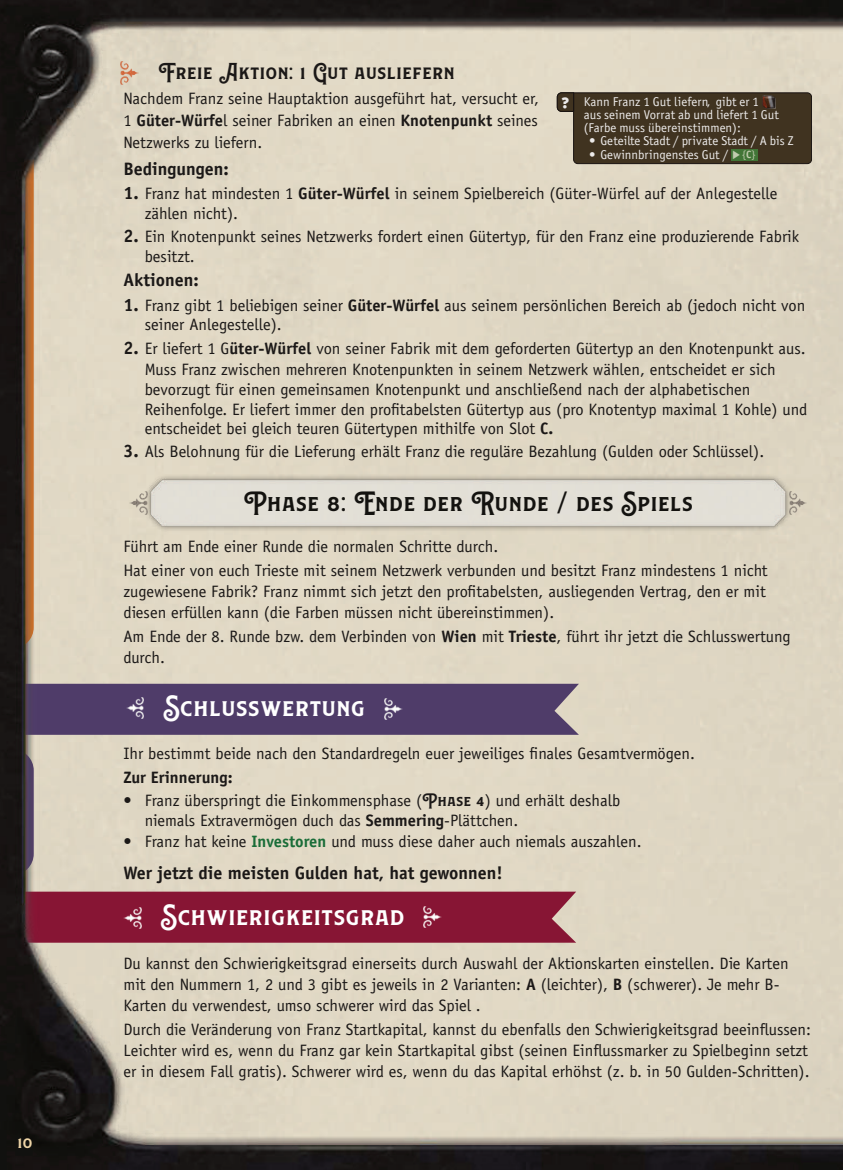
<style>
.page{position:relative;width:843px;height:1170px;background:#fff}
.page>*{position:absolute;margin:0;border:0;box-sizing:border-box;transform-origin:0 0}
.t1{font:600 27px "Caniste Demo";color:#fff}
.t2{font:600 25.5px "Caniste Demo";color:#13120f}
.t3{font:600 21px "Caniste Demo";color:#1b1817}
.t4{font:700 18px "Officina Sans Std";color:#1b1817}
.t5{font:600 17.55px "Caniste Demo";color:#efd5a7}
.t6{font:16.5px/19.8px "Officina Sans Std";color:#1b1817}
.t7{font:700 16.5px "Officina Sans Std";color:#1b1817}
.t8{font:15px "Officina Sans Black ITC";color:#eceae9}
.t9{font:12.75px/13px "Officina Sans Book ITC";color:#eceae9}
.s1{font-weight:700}
.s2{font-weight:700;font-size:18px}
.s3{font-family:"Malgun Gothic";font-size:10.5px;color:#c1cbae}
.s4{font-size:10.5px;color:#c1cbae}
.s5{font-family:"Officina Sans Bold ITC";font-size:10.5px;color:#c1cbae}
.s6{font-family:"Caniste Demo";font-weight:600}
.s7{font-weight:700;color:#1a6d38}
</style>
<div class="page">
<img style="left:0;top:0;width:842px;height:1169px">
<img style="left:121px;top:62px;width:17px;height:23px">
<svg style="left:556px;top:92px;width:255px;height:72px;background:#473c29"></svg>
<img style="left:143px;top:472px;width:649px;height:61px">
<img style="left:129px;top:491px;width:18px;height:23px">
<img style="left:788px;top:491px;width:18px;height:23px">
<svg style="left:0;top:64px;width:34px;height:584px;background:#38281c"></svg>
<svg style="left:0;top:749px;width:34px;height:126px;background:#2c262b"></svg>
<svg style="left:0;top:683px;width:578px;height:51px;background:#513f68"></svg>
<img style="left:126px;top:697px;width:18px;height:21px">
<img style="left:384px;top:698px;width:18px;height:21px">
<svg style="left:0;top:891px;width:576px;height:51px;background:#841b37"></svg>
<img style="left:423px;top:906px;width:18px;height:21px">
<img style="left:123px;top:907px;width:18px;height:21px">
<div style="left:0;top:954px;width:32px;height:111px;background:#13120f"></div>
<p class="t5" style="left:17px;top:1133px;width:17px">10</p>
<p class="t3" style="left:158px;top:63px;width:298px">Freie Aktion: 1 Gut ausliefern</p>
<p class="t6" style="left:123px;top:90px;width:417px;line-height:21.8px;text-align:justify">Nachdem Franz seine Hauptaktion ausgeführt hat, versucht er, 1 <span class="s1">Güter-Würfe</span>l seiner Fabriken an einen <span class="s1">Knotenpunkt</span> seines Netzwerks zu liefern.</p>
<p class="t4" style="left:123px;top:162px;width:107px">Bedingungen:</p>
<p class="t6" style="left:145px;top:186px;width:634px;text-indent:-21px"><span class="s2">1.</span> Franz hat mindesten 1 <span class="s1">Güter-Würfel</span> in seinem Spielbereich (Güter-Würfel auf der Anlegestelle zählen nicht).</p>
<p class="t6" style="left:145px;top:228px;width:655px;text-indent:-21px"><span class="s2">2.</span> Ein Knotenpunkt seines Netzwerks fordert einen Gütertyp, für den Franz eine produzierende Fabrik besitzt.</p>
<p class="t4" style="left:123px;top:273px;width:77px">Aktionen:</p>
<p class="t6" style="left:145px;top:297px;width:661px;text-indent:-21px"><span class="s2">1.</span> Franz gibt 1 beliebigen seiner <span class="s1">Güter-Würfel</span> aus seinem persönlichen Bereich ab (jedoch nicht von seiner Anlegestelle).</p>
<p class="t6" style="left:123px;top:339px;width:683px;line-height:21.3px;text-align:center"><span class="s2">2.</span> Er liefert 1 G<span class="s1">üter-Würfel</span> von seiner Fabrik mit dem geforderten Gütertyp an den Knotenpunkt aus.<br>Muss Franz zwischen mehreren Knotenpunkten in seinem Netzwerk wählen, entscheidet er sich</p>
<p class="t6" style="left:145px;top:381px;width:663px">bevorzugt für einen gemeinsamen Knotenpunkt und anschließend nach der alphabetischen<br>Reihenfolge. Er liefert immer den profitabelsten Gütertyp aus (pro Knotentyp maximal 1 Kohle) und entscheidet bei gleich teuren Gütertypen mithilfe von Slot <span class="s1">C.</span></p>
<p class="t6" style="left:123px;top:444px;width:642px"><span class="s2">3.</span> Als Belohnung für die Lieferung erhält Franz die reguläre Bezahlung (Gulden oder Schlüssel).</p>
<p class="t9" style="left:583px;top:96px;width:196px">Kann Franz 1 Gut liefern, gibt er 1 aus seinem Vorrat ab und liefert 1 Gut (Farbe muss übereinstimmen):</p>
<p class="t9" style="left:589px;top:136px;width:205px">• Geteilte Stadt / private Stadt / A bis Z</p>
<p class="t9" style="left:589px;top:149px;width:168px">• Gewinnbringenstes Gut / <span class="s3">▶</span><span class="s4">{</span><span class="s5">C</span><span class="s4">}</span></p>
<p class="t8" style="left:561px;top:97px;width:10px">?</p>
<h2 class="t2" style="left:243px;top:491px;width:451px">Phase 8: Ende der Runde / des Spiels</h2>
<p class="t6" style="left:123px;top:536px;width:645px;line-height:24px">Führt am Ende einer Runde die normalen Schritte durch.<br>Hat einer von euch Trieste mit seinem Netzwerk verbunden und besitzt Franz mindestens 1 nicht</p>
<p class="t6" style="left:123px;top:582px;width:643px;line-height:21px">zugewiesene Fabrik? Franz nimmt sich jetzt den profitabelsten, ausliegenden Vertrag, den er mit diesen erfüllen kann (die Farben müssen nicht übereinstimmen).</p>
<p class="t6" style="left:123px;top:627px;width:668px;line-height:21px">Am Ende der 8. Runde bzw. dem Verbinden von <span class="s1">Wien</span> mit <span class="s1">Trieste</span>, führt ihr jetzt die Schlusswertung durch.</p>
<h1 class="t1" style="left:163px;top:694px;width:204px">Schlusswertung</h1>
<p class="t6" style="left:123px;top:745px;width:572px">Ihr bestimmt beide nach den Standardregeln euer jeweiliges finales Gesamtvermögen.</p>
<p class="t7" style="left:123px;top:771px;width:111px">Zur Erinnerung:</p>
<p class="t6" style="left:145px;top:792px;width:477px;text-indent:-21px">• Franz überspringt die Einkommensphase (<span class="s6">Phase 4</span>) und erhält deshalb niemals Extravermögen duch das <span class="s1">Semmering</span>-Plättchen.</p>
<p class="t6" style="left:123px;top:833px;width:519px">• Franz hat keine <span class="s7">Investoren</span> und muss diese daher auch niemals auszahlen.</p>
<p class="t4" style="left:123px;top:866px;width:380px">Wer jetzt die meisten Gulden hat, hat gewonnen!</p>
<h1 class="t1" style="left:160px;top:903px;width:246px">Schwierigkeitsgrad</h1>
<p class="t6" style="left:123px;top:954px;width:666px;line-height:21px">Du kannst den Schwierigkeitsgrad einerseits durch Auswahl der Aktionskarten einstellen. Die Karten mit den Nummern 1, 2 und 3 gibt es jeweils in 2 Varianten: <span class="s1">A</span> (leichter), <span class="s1">B</span> (schwerer). Je mehr B-<br>Karten du verwendest, umso schwerer wird das Spiel .</p>
<p class="t6" style="left:123px;top:1020px;width:688px;line-height:21px">Durch die Veränderung von Franz Startkapital, kannst du ebenfalls den Schwierigkeitsgrad beeinflussen:<br>Leichter wird es, wenn du Franz gar kein Startkapital gibst (seinen Einflussmarker zu Spielbeginn setzt er in diesem Fall gratis). Schwerer wird es, wenn du das Kapital erhöhst (z. b. in 50 Gulden-Schritten).</p>
</div>
